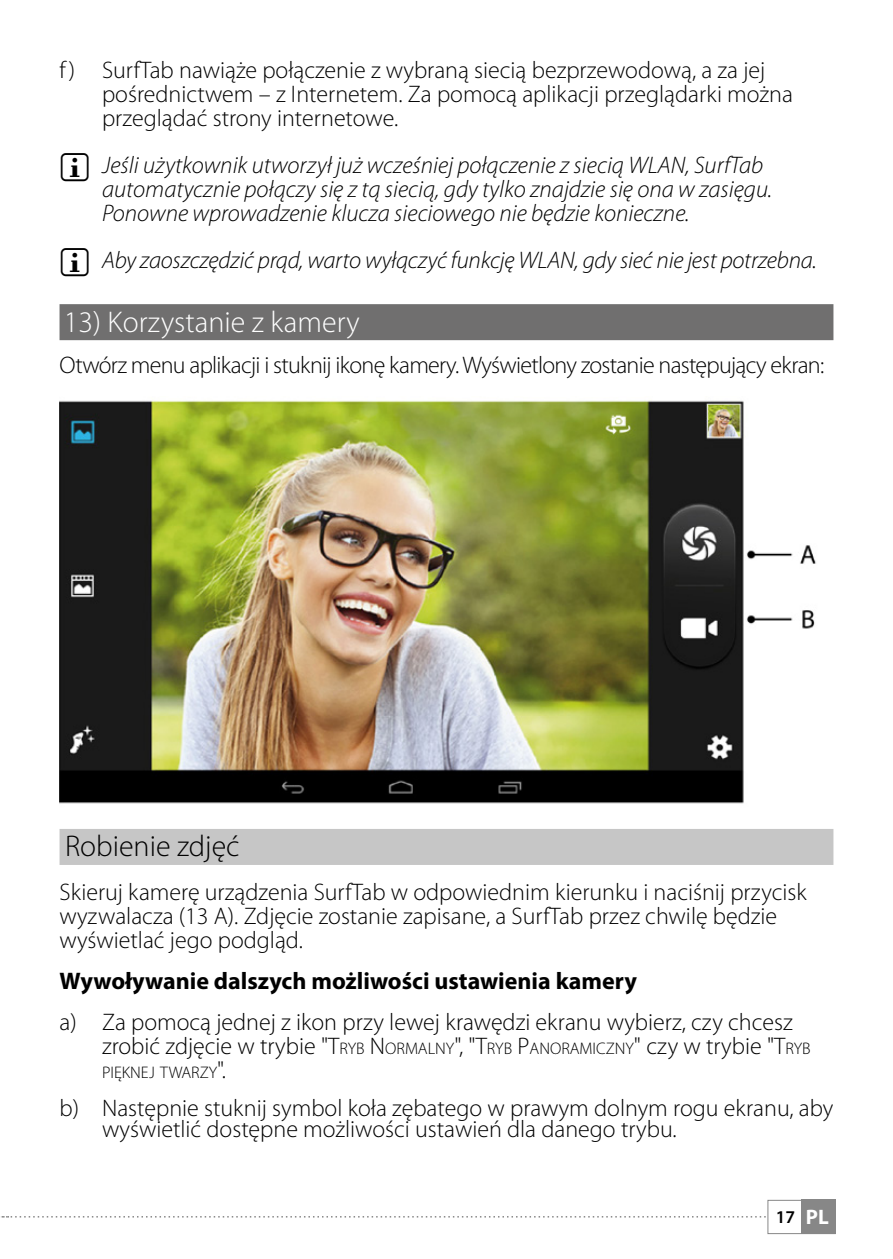
<style>
.page{position:relative;width:893px;height:1259px;background:#fff}
.page>*{position:absolute;margin:0;border:0;box-sizing:border-box;transform-origin:0 0}
.t1{font:300 30px "Myriad Pro";color:#fff}
.t2{font:300 30px "Myriad Pro";color:#000}
.t3{font:300 24px/24px "Myriad Pro";color:#000}
.t4{font:italic 300 24px/24px "Myriad Pro";color:#000}
.t5{font:300 24px "Myriad Pro";letter-spacing:-.03em;color:#000}
.t6{font:700 24px "Myriad Pro";color:#000}
.t7{font:600 18px "Myriad Pro";color:#000}
.t8{font:300 16.8px "Myriad Pro";color:#000}
.s1{font-style:inherit}
.s2{font-size:16.8px}
.s3{font-size:24px}
.s4{font-weight:700;font-size:21px;color:#fff}
</style>
<div class="page">
<div style="left:801px;top:1200px;width:35px;height:34px;background:#878787"></div>
<div style="left:767px;top:1200px;width:69px;height:34px;border:1px solid #878787"></div>
<svg style="left:1px;top:1216px;width:765px;height:1px"></svg>
<div style="left:60px;top:304px;width:773px;height:36px;background:#706f6f"></div>
<div style="left:60px;top:829px;width:773px;height:36px;background:#c6c6c6"></div>
<img style="left:60px;top:400px;width:756px;height:404px">
<p class="t3" style="left:102px;top:58px;width:692px;text-indent:-43px">f ) SurfTab nawiąże połączenie z wybraną siecią bezprzewodową, a za jej pośrednictwem – z Internetem. Za pomocą aplikacji przeglądarki można przeglądać strony internetowe.</p>
<p class="t4" style="left:102px;top:153px;width:672px">Jeśli użytkownik utworzył już wcześniej połączenie z siecią WLAN, SurfTab automatycznie połączy się z tą siecią, gdy tylko znajdzie się ona w zasięgu.<br>Ponowne wprowadzenie klucza sieciowego nie będzie konieczne.</p>
<p class="t4" style="left:102px;top:248px;width:716px">Aby zaoszczędzić prąd, warto wyłączyć funkcję WLAN, gdy sieć nie jest potrzebna.</p>
<p class="t1" style="left:64px;top:305px;width:297px">13) Korzystanie z kamery</p>
<p class="t5" style="left:60px;top:351px;width:766px">Otwórz menu aplikacji i stuknij ikonę kamery. Wyświetlony zostanie następujący ekran:</p>
<p class="t2" style="left:65px;top:830px;width:176px">Robienie zdjęć</p>
<p class="t3" style="left:60px;top:880px;width:749px">Skieruj kamerę urządzenia SurfTab w odpowiednim kierunku i naciśnij przycisk wyzwalacza (13 A). Zdjęcie zostanie zapisane, a SurfTab przez chwilę będzie wyświetlać jego podgląd.</p>
<p class="t6" style="left:60px;top:965px;width:579px">Wywoływanie dalszych możliwości ustawienia kamery</p>
<p class="t3" style="left:102px;top:1010px;width:710px;text-indent:-43px">a) Za pomocą jednej z ikon przy lewej krawędzi ekranu wybierz, czy chcesz zrobić zdjęcie w trybie "<span class="s1">T</span><span class="s2">RYB</span> <span class="s1">N</span> <span class="s2">ORMALNY</span>", "<span class="s1">T</span><span class="s2">RYB</span> <span class="s1">P</span><span class="s2">ANORAMICZNY</span>" czy w trybie "<span class="s1">T</span><span class="s2">RYB</span></p>
<p class="t8" style="left:102px;top:1063px;width:126px">PIĘKNEJ TWARZY<span class="s3">".</span></p>
<p class="t3" style="left:102px;top:1098px;width:733px;line-height:21px;text-indent:-43px">b) Następnie stuknij symbol koła zębatego w prawym dolnym rogu ekranu, aby wyświetlić dostępne możliwości ustawień dla danego trybu.</p>
<p class="t7" style="left:776px;top:1206px;width:54px">17 <span class="s4">PL</span></p>
</div>
